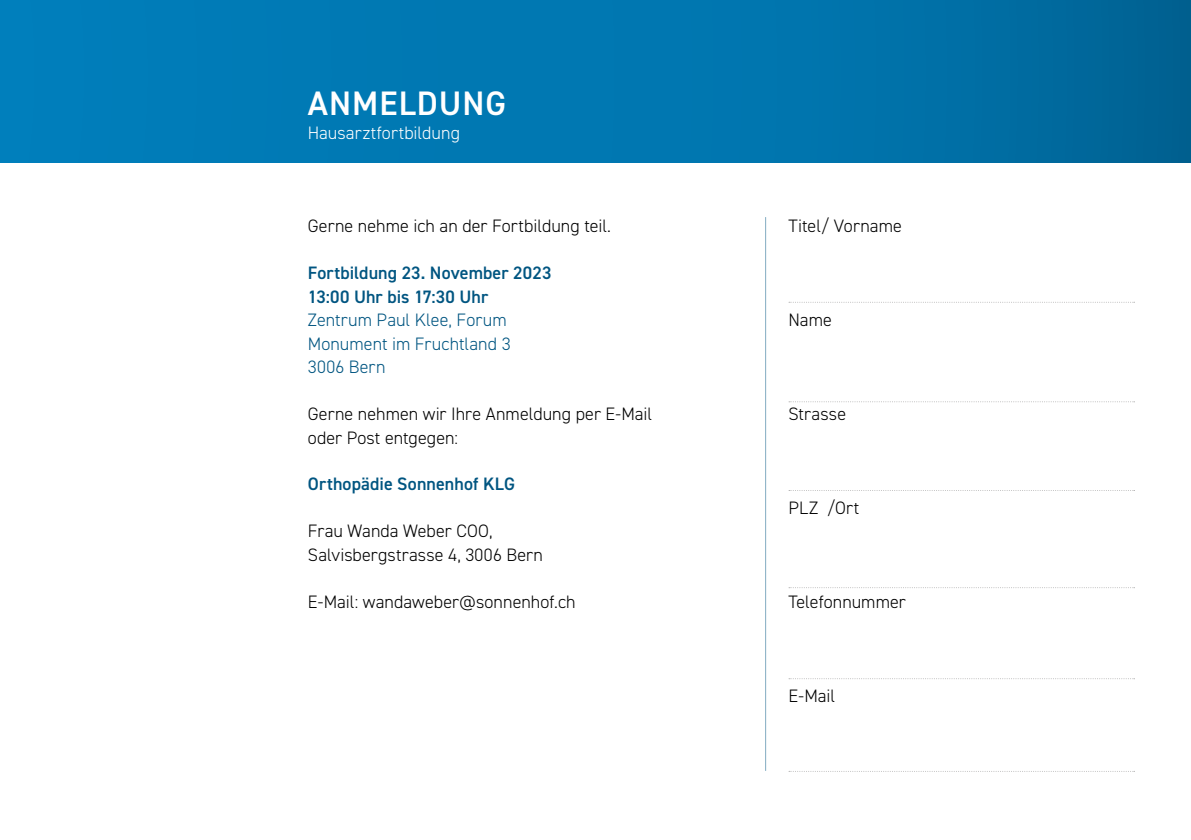
<style>
.page{position:relative;width:1191px;height:840px;background:#fff}
.page>*{position:absolute;margin:0;border:0;box-sizing:border-box;transform-origin:0 0}
.t1{font:600 34px "DIN2014";letter-spacing:.03em;color:#fff}
.t2{font:300 18px/23.4px "DIN2014";color:#000}
.t3{font:600 18px/23.4px "DIN2014";letter-spacing:.005em;color:#005581}
.t4{font:300 18px/23.4px "DIN2014";letter-spacing:.005em;color:#005581}
.t5{font:300 18px "DIN2014";color:#fff}
</style>
<div class="page">
<div style="left:0;top:0;width:1191px;height:162px;background:linear-gradient(to right,#0081bf,#00699d)"></div>
<hr style="left:765px;top:217px;width:1px;height:553px;background:#005581">
<svg style="left:789px;top:401px;width:345px;height:1px"></svg>
<svg style="left:789px;top:587px;width:345px;height:1px"></svg>
<h1 class="t1" style="left:308px;top:81px;width:200px">ANMELDUNG</h1>
<p class="t5" style="left:308px;top:121px;width:154px">Hausarztfortbildung</p>
<p class="t2" style="left:308px;top:214px;width:305px">Gerne nehme ich an der Fortbildung teil.</p>
<p class="t3" style="left:308px;top:261px;width:245px">Fortbildung 23. November 2023<br>13:00 Uhr bis 17:30 Uhr</p>
<p class="t4" style="left:308px;top:308px;width:204px">Zentrum Paul Klee, Forum<br>Monument im Fruchtland 3<br>3006 Bern</p>
<p class="t2" style="left:308px;top:402px;width:346px">Gerne nehmen wir Ihre Anmeldung per E-Mail oder Post entgegen:</p>
<p class="t3" style="left:308px;top:472px;width:209px">Orthopädie Sonnenhof KLG</p>
<p class="t2" style="left:308px;top:519px;width:237px">Frau Wanda Weber COO,<br>Salvisbergstrasse 4, 3006 Bern</p>
<p class="t2" style="left:308px;top:589px;width:269px">E-Mail: wandaweber@sonnenhof.ch</p>
<p class="t2" style="left:788px;top:214px;width:115px">Titel/ Vorname</p>
<p class="t2" style="left:788px;top:308px;width:45px">Name</p>
<p class="t2" style="left:788px;top:402px;width:59px">Strasse</p>
<p class="t2" style="left:788px;top:496px;width:73px">PLZ /Ort</p>
<p class="t2" style="left:788px;top:589px;width:119px">Telefonnummer</p>
<p class="t2" style="left:788px;top:683px;width:48px">E-Mail</p>
</div>
